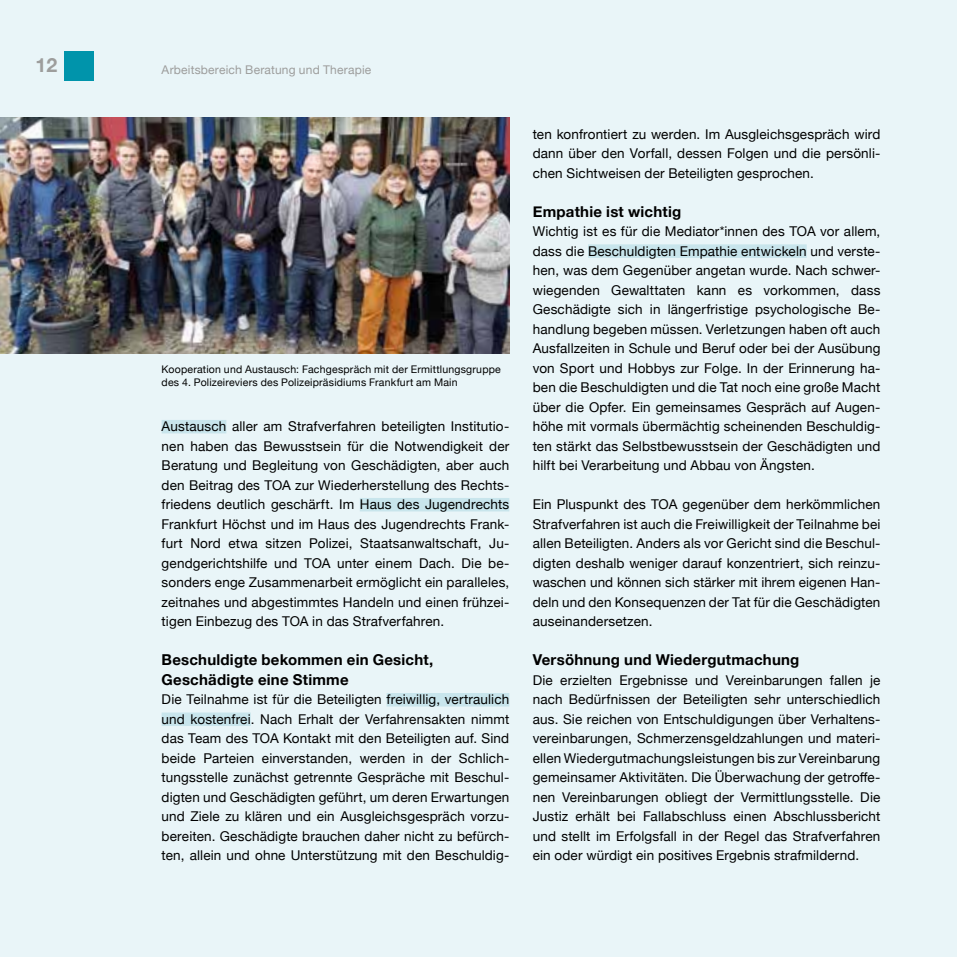
<style>
.page{position:relative;width:957px;height:957px;background:#e9f5f8}
.page>*{position:absolute;margin:0;border:0;box-sizing:border-box;transform-origin:0 0}
.t1{font:700 19.5px "Helvetica Neue";color:#9d9d9c}
.t2{font:700 15px/19.5px "Helvetica Neue";letter-spacing:.015em;color:#000}
.t3{font:13.5px/19.5px "Helvetica Neue";letter-spacing:.01em;color:#000;text-align:justify}
.t4{font:12px "Helvetica Neue";letter-spacing:.015em;color:#9d9d9c}
.t5{font:10.5px/13.5px "Helvetica Neue";letter-spacing:.02em;color:#000}
</style>
<div class="page">
<div style="left:64px;top:51px;width:30px;height:30px;background:#0094ab"></div>
<img style="left:0;top:118px;width:509px;height:235px">
<div style="left:162px;top:420px;width:64px;height:13px;background:#c8e5ec"></div>
<div style="left:360px;top:498px;width:149px;height:13px;background:#c8e5ec"></div>
<div style="left:386px;top:693px;width:123px;height:13px;background:#c8e5ec"></div>
<div style="left:162px;top:712px;width:89px;height:14px;background:#c8e5ec"></div>
<div style="left:588px;top:244px;width:218px;height:14px;background:#c8e5ec"></div>
<h1 class="t1" style="left:36px;top:50px;width:23px">12</h1>
<p class="t4" style="left:162px;top:61px;width:211px">Arbeitsbereich Beratung und Therapie</p>
<p class="t5" style="left:162px;top:363px;width:341px">Kooperation und Austausch: Fachgespräch mit der Ermittlungsgruppe des 4. Polizeireviers des Polizeipräsidiums Frankfurt am Main</p>
<p class="t3" style="left:162px;top:417px;width:349px">Austausch aller am Strafverfahren beteiligten Institutio&shy;nen haben das Bewusstsein für die Notwendigkeit der Beratung und Begleitung von Geschädigten, aber auch den Beitrag des TOA zur Wiederherstellung des Rechts&shy;friedens deutlich geschärft. Im Haus des Jugendrechts Frankfurt Höchst und im Haus des Jugendrechts Frank&shy;furt Nord etwa sitzen Polizei, Staatsanwaltschaft, Ju&shy;gendgerichtshilfe und TOA unter einem Dach. Die be&shy;sonders enge Zusammenarbeit ermöglicht ein paralleles, zeitnahes und abgestimmtes Handeln und einen frühzei&shy;tigen Einbezug des TOA in das Strafverfahren.</p>
<p class="t2" style="left:162px;top:650px;width:273px">Beschuldigte bekommen ein Gesicht,<br>Geschädigte eine Stimme</p>
<p class="t3" style="left:162px;top:690px;width:349px">Die Teilnahme ist für die Beteiligten freiwillig, vertraulich und kostenfrei. Nach Erhalt der Verfahrensakten nimmt das Team des TOA Kontakt mit den Beteiligten auf. Sind beide Parteien einverstanden, werden in der Schlich&shy;tungsstelle zunächst getrennte Gespräche mit Beschul&shy;digten und Geschädigten geführt, um deren Erwartungen und Ziele zu klären und ein Ausgleichsgespräch vorzu&shy;bereiten. Geschädigte brauchen daher nicht zu befürch&shy;ten, allein und ohne Unterstützung mit den Beschuldig-</p>
<p class="t3" style="left:533px;top:125px;width:349px">ten konfrontiert zu werden. Im Ausgleichsgespräch wird dann über den Vorfall, dessen Folgen und die persönli&shy;chen Sichtweisen der Beteiligten gesprochen.</p>
<p class="t2" style="left:533px;top:202px;width:150px">Empathie ist wichtig</p>
<p class="t3" style="left:533px;top:222px;width:349px">Wichtig ist es für die Mediator*innen des TOA vor allem, dass die Beschuldigten Empathie entwickeln und verste&shy;hen, was dem Gegenüber angetan wurde. Nach schwer&shy;wiegenden Gewalttaten kann es vorkommen, dass Geschädigte sich in längerfristige psychologische Be&shy;handlung begeben müssen. Verletzungen haben oft auch Ausfallzeiten in Schule und Beruf oder bei der Ausübung von Sport und Hobbys zur Folge. In der Erinnerung ha&shy;ben die Beschuldigten und die Tat noch eine große Macht über die Opfer. Ein gemeinsames Gespräch auf Augen&shy;höhe mit vormals übermächtig scheinenden Beschuldig&shy;ten stärkt das Selbstbewusstsein der Geschädigten und hilft bei Verarbeitung und Abbau von Ängsten.</p>
<p class="t3" style="left:533px;top:495px;width:349px">Ein Pluspunkt des TOA gegenüber dem herkömmlichen Strafverfahren ist auch die Freiwilligkeit der Teilnahme bei allen Beteiligten. Anders als vor Gericht sind die Beschul&shy;digten deshalb weniger darauf konzentriert, sich reinzu&shy;waschen und können sich stärker mit ihrem eigenen Han&shy;deln und den Konsequenzen der Tat für die Geschädigten auseinandersetzen.</p>
<p class="t2" style="left:533px;top:650px;width:268px">Versöhnung und Wiedergutmachung</p>
<p class="t3" style="left:533px;top:671px;width:349px">Die erzielten Ergebnisse und Vereinbarungen fallen je nach Bedürfnissen der Beteiligten sehr unterschiedlich aus. Sie reichen von Entschuldigungen über Verhaltens&shy;vereinbarungen, Schmerzensgeldzahlungen und materi&shy;ellen Wiedergutmachungsleistungen bis zur Vereinbarung gemeinsamer Aktivitäten. Die Überwachung der getroffe&shy;nen Vereinbarungen obliegt der Vermittlungsstelle. Die Justiz erhält bei Fallabschluss einen Abschlussbericht und stellt im Erfolgsfall in der Regel das Strafverfahren ein oder würdigt ein positives Ergebnis strafmildernd.</p>
</div>
